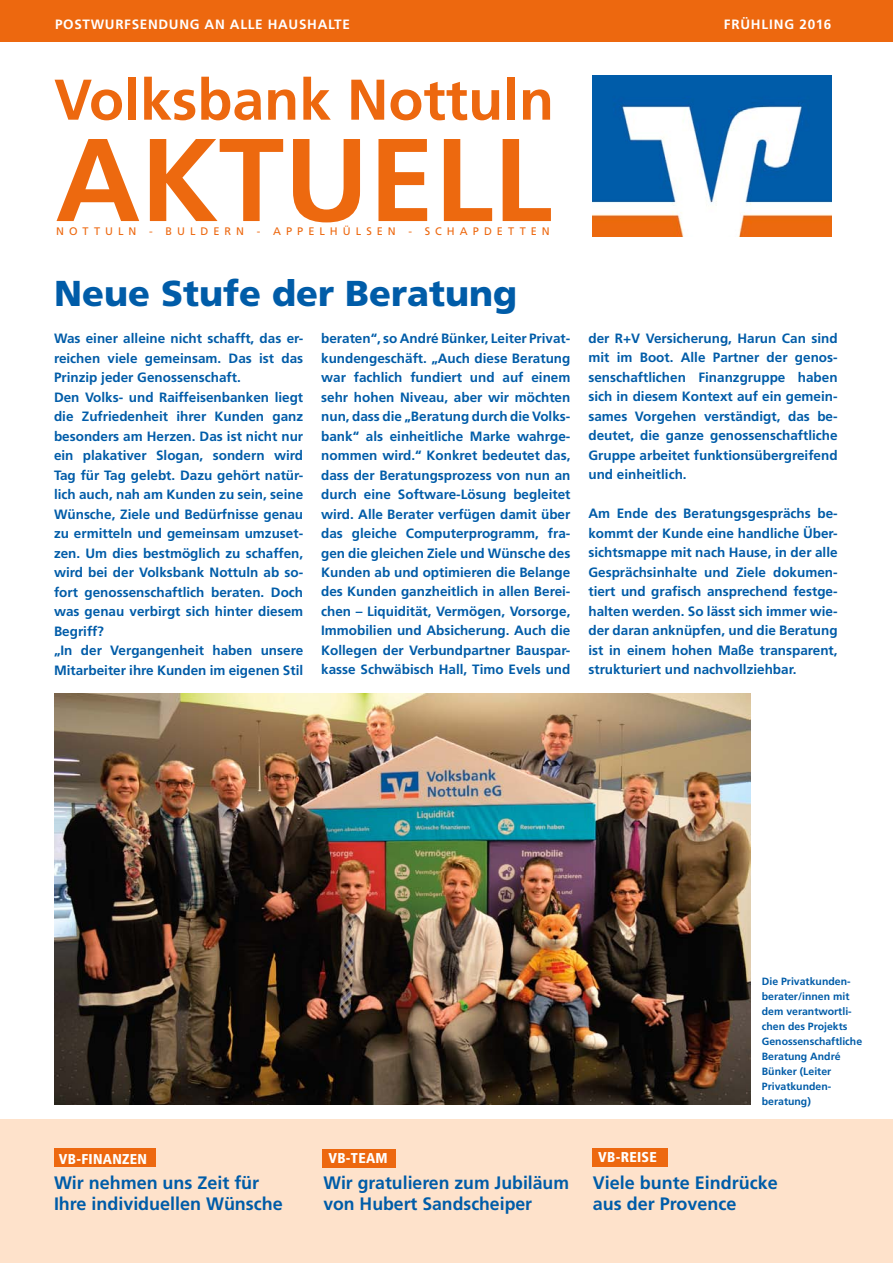
<style>
.page{position:relative;width:893px;height:1263px;background:#fff}
.page>*{position:absolute;margin:0;border:0;box-sizing:border-box;transform-origin:0 0}
.t1{font:700 57.3px "Frutiger";color:#ed680f}
.t2{font:900 36px "Frutiger";color:#005ca8}
.t3{font:700 18px/21px "Frutiger";color:#005ca8}
.t4{font:900 condensed 14.25px "Frutiger";letter-spacing:.02em;color:#fff}
.t5{font:700 13.5px/19.5px "Frutiger";color:#005ca8;text-align:justify}
.t6{font:700 13.5px "Frutiger";letter-spacing:.05em;color:#fff}
.t7{font:10.95px "Frutiger";letter-spacing:.46em;color:#ed680f}
.t8{font:700 10.5px/15px "Frutiger";color:#005ca8}
</style>
<div class="page">
<div style="left:1px;top:1120px;width:892px;height:143px;background:#fee2cb"></div>
<div style="left:0;top:0;width:893px;height:42px;background:#ed680f"></div>
<svg style="left:57px;top:139px;width:494px;height:83px"></svg>
<img style="left:592px;top:75px;width:240px;height:162px">
<div style="left:322px;top:1149px;width:74px;height:18px;background:#ed680f"></div>
<div style="left:54px;top:1148px;width:101px;height:19px;background:#ed680f"></div>
<div style="left:592px;top:1148px;width:76px;height:19px;background:#ed680f"></div>
<img style="left:54px;top:693px;width:696px;height:411px">
<p class="t6" style="left:55px;top:16px;width:296px">POSTWURFSENDUNG AN ALLE HAUSHALTE</p>
<p class="t6" style="left:724px;top:17px;width:109px">FRÜHLING 2016</p>
<h1 class="t1" style="left:54px;top:66px;width:502px">Volksbank Nottuln</h1>
<p class="t7" style="left:56px;top:225px;width:495px">NOTTULN - BULDERN - APPELHÜLSEN - SCHAPDETTEN</p>
<h2 class="t2" style="left:54px;top:272px;width:465px">Neue Stufe der Beratung</h2>
<p class="t5" style="left:54px;top:329px;width:251px;text-align:left">Was einer alleine nicht schafft, das er&shy;reichen viele gemeinsam. Das ist das Prinzip jeder Genossenschaft.<br>Den Volks- und Raiffeisenbanken liegt die Zufriedenheit ihrer Kunden ganz besonders am Herzen. Das ist nicht nur ein plakativer Slogan, sondern wird Tag für Tag gelebt. Dazu gehört natür&shy;lich auch, nah am Kunden zu sein, seine Wünsche, Ziele und Bedürfnisse genau zu ermitteln und gemeinsam umzuset&shy;zen. Um dies bestmöglich zu schaffen, wird bei der Volksbank Nottuln ab so&shy;fort genossenschaftlich beraten. Doch was genau verbirgt sich hinter diesem Begriff?<br>„In der Vergangenheit haben unsere Mitarbeiter ihre Kunden im eigenen Stil</p>
<p class="t5" style="left:321px;top:328px;width:251px">beraten“, so André Bünker, Leiter Privat&shy;kundengeschäft. „Auch diese Beratung war fachlich fundiert und auf einem sehr hohen Niveau, aber wir möchten nun, dass die „Beratung durch die Volks&shy;bank“ als einheitliche Marke wahrge&shy;nommen wird.“ Konkret bedeutet das, dass der Beratungsprozess von nun an durch eine Software-Lösung begleitet wird. Alle Berater verfügen damit über das gleiche Computerprogramm, fra&shy;gen die gleichen Ziele und Wünsche des Kunden ab und optimieren die Belange des Kunden ganzheitlich in allen Berei&shy;chen – Liquidität, Vermögen, Vorsorge, Immobilien und Absicherung. Auch die Kollegen der Verbundpartner Bauspar&shy;kasse Schwäbisch Hall, Timo Evels und</p>
<p class="t5" style="left:588px;top:328px;width:251px">der R+V Versicherung, Harun Can sind mit im Boot. Alle Partner der genos&shy;senschaftlichen Finanzgruppe haben sich in diesem Kontext auf ein gemein&shy;sames Vorgehen verständigt, das be&shy;deutet, die ganze genossenschaftliche Gruppe arbeitet funktionsübergreifend und einheitlich.</p>
<p class="t5" style="left:588px;top:504px;width:251px">Am Ende des Beratungsgesprächs be&shy;kommt der Kunde eine handliche Über&shy;sichtsmappe mit nach Hause, in der alle Gesprächsinhalte und Ziele dokumen&shy;tiert und grafisch ansprechend festge&shy;halten werden. So lässt sich immer wie&shy;der daran anknüpfen, und die Beratung ist in einem hohen Maße transparent, strukturiert und nachvollziehbar.</p>
<p class="t4" style="left:59px;top:1150px;width:90px">VB-FINANZEN</p>
<p class="t4" style="left:598px;top:1149px;width:60px">VB-REISE</p>
<p class="t4" style="left:328px;top:1149px;width:61px">VB-TEAM</p>
<p class="t8" style="left:762px;top:974px;width:102px">Die Privatkunden&shy;berater/innen mit dem verantwortli&shy;chen des Projekts<br>Genossenschaftliche<br>Beratung André<br>Bünker (Leiter<br>Privatkunden&shy;beratung)</p>
<h3 class="t3" style="left:54px;top:1172px;width:230px">Wir nehmen uns Zeit für<br>Ihre individuellen Wünsche</h3>
<h3 class="t3" style="left:323px;top:1172px;width:247px">Wir gratulieren zum Jubiläum von Hubert Sandscheiper</h3>
<h3 class="t3" style="left:593px;top:1172px;width:187px">Viele bunte Eindrücke aus der Provence</h3>
</div>
